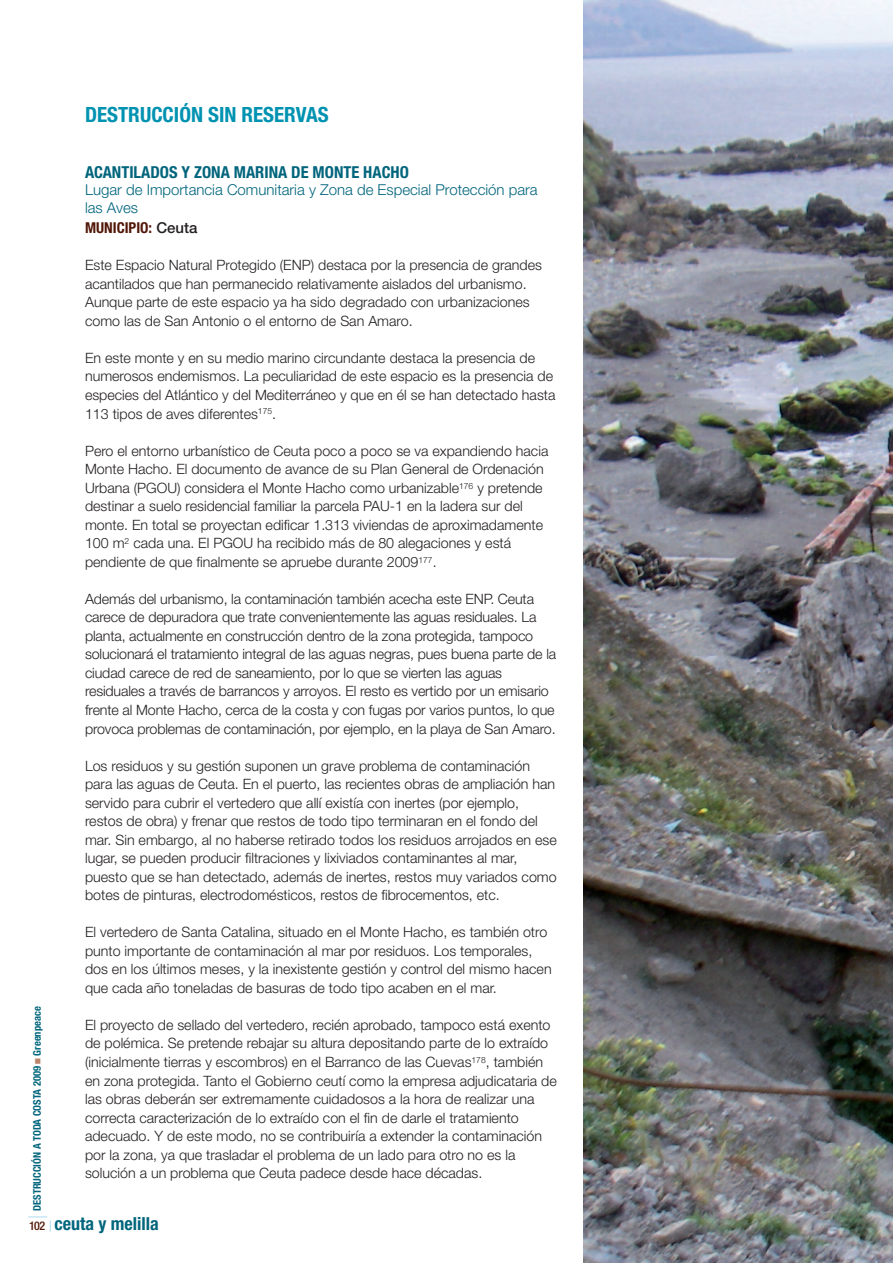
<style>
.page{position:relative;width:893px;height:1263px;background:#fff}
.page>*{position:absolute;margin:0;border:0;box-sizing:border-box;transform-origin:0 0}
.t1{font:700 condensed 21px "Helvetica Neue LT Com";color:#0092b1}
.t2{font:700 condensed 18px "Helvetica Neue LT Com";color:#00657c}
.t3{font:700 condensed 16.5px "Helvetica Neue LT Com";color:#00657c}
.t4{font:300 15px/17.5px "Helvetica Neue LT Com";color:#00657c}
.t5{font:700 condensed 15px "Helvetica Neue LT Com";color:#511607}
.t6{font:300 14.25px/18.5px "Helvetica Neue LT Com";color:#231f20}
.t7{font:500 condensed 12px "Helvetica Neue LT Com";color:#511607}
.t8{font:700 condensed 10.5px "Helvetica Neue LT Com";color:#00657c}
.s1{color:#bc8468}
.s2{font-weight:500;font-stretch:normal;color:#231f20}
</style>
<div class="page">
<img style="left:584px;top:0;width:309px;height:1263px">
<svg style="left:28px;top:1216px;width:23px;height:16px"></svg>
<h1 class="t1" style="left:85px;top:102px;width:245px">DESTRUCCIÓN SIN RESERVAS</h1>
<p class="t8" style="left:31px;top:1211px;width:206px;rotate:-90deg">DESTRUCCIÓN A TODA COSTA 2009 <span class="s1">■</span> Greenpeace</p>
<p class="t7" style="left:29px;top:1218px;width:18px">102</p>
<p class="t3" style="left:85px;top:162px;width:325px">ACANTILADOS Y ZONA MARINA DE MONTE HACHO</p>
<p class="t4" style="left:85px;top:181px;width:454px">Lugar de Importancia Comunitaria y Zona de Especial Protección para las Aves</p>
<p class="t5" style="left:85px;top:219px;width:114px">MUNICIPIO: <span class="s2">Ceuta</span></p>
<p class="t6" style="left:85px;top:256px;width:458px">Este Espacio Natural Protegido (ENP) destaca por la presencia de grandes acantilados que han permanecido relativamente aislados del urbanismo.<br>Aunque parte de este espacio ya ha sido degradado con urbanizaciones como las de San Antonio o el entorno de San Amaro.</p>
<p class="t6" style="left:85px;top:348px;width:472px">En este monte y en su medio marino circundante destaca la presencia de numerosos endemismos. La peculiaridad de este espacio es la presencia de especies del Atlántico y del Mediterráneo y que en él se han detectado hasta 113 tipos de aves diferentes<sup>175</sup>.</p>
<p class="t6" style="left:85px;top:441px;width:465px">Pero el entorno urbanístico de Ceuta poco a poco se va expandiendo hacia Monte Hacho. El documento de avance de su Plan General de Ordenación Urbana (PGOU) considera el Monte Hacho como urbanizable<sup>176</sup> y pretende destinar a suelo residencial familiar la parcela PAU-1 en la ladera sur del monte. En total se proyectan edificar 1.313 viviendas de aproximadamente 100 m<sup>2</sup> cada una. El PGOU ha recibido más de 80 alegaciones y está pendiente de que finalmente se apruebe durante 2009<sup>177</sup>.</p>
<p class="t6" style="left:85px;top:589px;width:473px">Además del urbanismo, la contaminación también acecha este ENP. Ceuta carece de depuradora que trate convenientemente las aguas residuales. La planta, actualmente en construcción dentro de la zona protegida, tampoco solucionará el tratamiento integral de las aguas negras, pues buena parte de la ciudad carece de red de saneamiento, por lo que se vierten las aguas residuales a través de barrancos y arroyos. El resto es vertido por un emisario frente al Monte Hacho, cerca de la costa y con fugas por varios puntos, lo que provoca problemas de contaminación, por ejemplo, en la playa de San Amaro.</p>
<p class="t6" style="left:85px;top:756px;width:473px">Los residuos y su gestión suponen un grave problema de contaminación para las aguas de Ceuta. En el puerto, las recientes obras de ampliación han servido para cubrir el vertedero que allí existía con inertes (por ejemplo, restos de obra) y frenar que restos de todo tipo terminaran en el fondo del mar. Sin embargo, al no haberse retirado todos los residuos arrojados en ese lugar, se pueden producir filtraciones y lixiviados contaminantes al mar, puesto que se han detectado, además de inertes, restos muy variados como botes de pinturas, electrodomésticos, restos de fibrocementos, etc.</p>
<p class="t6" style="left:85px;top:923px;width:468px">El vertedero de Santa Catalina, situado en el Monte Hacho, es también otro punto importante de contaminación al mar por residuos. Los temporales, dos en los últimos meses, y la inexistente gestión y control del mismo hacen que cada año toneladas de basuras de todo tipo acaben en el mar.</p>
<p class="t6" style="left:85px;top:1015px;width:473px">El proyecto de sellado del vertedero, recién aprobado, tampoco está exento de polémica. Se pretende rebajar su altura depositando parte de lo extraído (inicialmente tierras y escombros) en el Barranco de las Cuevas<sup>178</sup>, también en zona protegida. Tanto el Gobierno ceutí como la empresa adjudicataria de las obras deberán ser extremamente cuidadosos a la hora de realizar una correcta caracterización de lo extraído con el fin de darle el tratamiento adecuado. Y de este modo, no se contribuiría a extender la contaminación por la zona, ya que trasladar el problema de un lado para otro no es la solución a un problema que Ceuta padece desde hace décadas.</p>
<p class="t2" style="left:55px;top:1213px;width:106px">ceuta y melilla</p>
</div>
